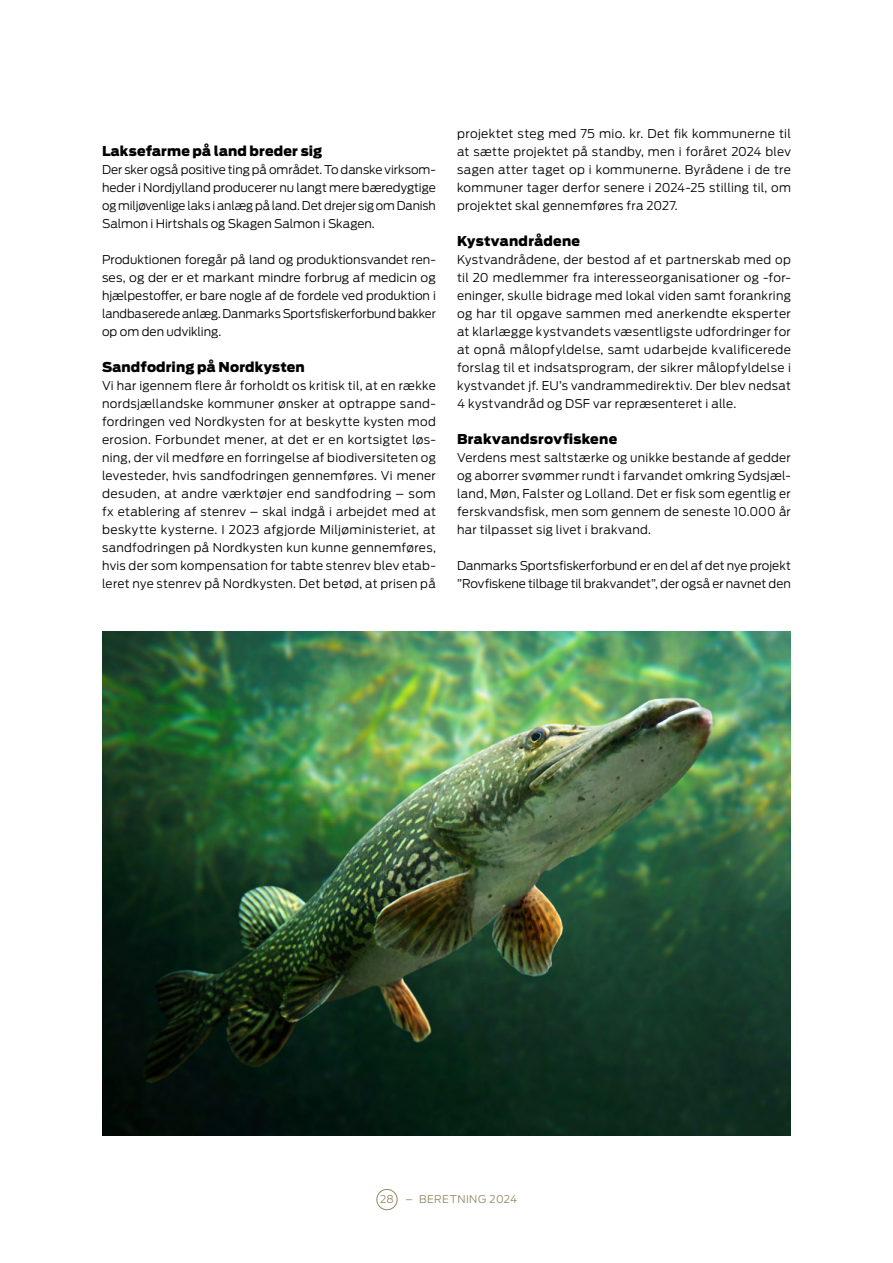
<style>
.page{position:relative;width:893px;height:1263px;background:#fff}
.page>*{position:absolute;margin:0;border:0;box-sizing:border-box;transform-origin:0 0}
.t1{font:900 13.5px "Antenna";letter-spacing:.01em;color:#000}
.t2{font:300 12px/18px "Antenna";letter-spacing:.01em;color:#000;text-align:justify}
.t3{font:300 10.5px "Antenna";letter-spacing:.045em;color:#938662}
</style>
<div class="page">
<div style="left:376px;top:1189px;width:21px;height:21px;border:1px solid #938662;border-radius:50%"></div>
<img style="left:102px;top:631px;width:689px;height:504px">
<p class="t1" style="left:102px;top:141px;width:222px">Laksefarme på land breder sig</p>
<p class="t2" style="left:102px;top:160px;width:335px">Der sker også positive ting på området. To danske virksom&shy;heder i Nordjylland producerer nu langt mere bæredygtige og miljøvenlige laks i anlæg på land. Det drejer sig om Danish Salmon i Hirtshals og Skagen Salmon i Skagen.</p>
<p class="t2" style="left:102px;top:250px;width:335px">Produktionen foregår på land og produktionsvandet ren&shy;ses, og der er et markant mindre forbrug af medicin og hjælpestoffer, er bare nogle af de fordele ved produktion i landbaserede anlæg. Danmarks Sportsfiskerforbund bakker op om den udvikling.</p>
<p class="t1" style="left:102px;top:357px;width:204px">Sandfodring på Nordkysten</p>
<p class="t2" style="left:102px;top:376px;width:335px">Vi har igennem flere år forholdt os kritisk til, at en række nordsjællandske kommuner ønsker at optrappe sand&shy;fordringen ved Nordkysten for at beskytte kysten mod erosion. Forbundet mener, at det er en kortsigtet løs&shy;ning, der vil medføre en forringelse af biodiversiteten og levesteder, hvis sandfodringen gennemføres. Vi mener desuden, at andre værktøjer end sandfodring – som fx etablering af stenrev – skal indgå i arbejdet med at beskytte kysterne. I 2023 afgjorde Miljøministeriet, at sandfodringen på Nordkysten kun kunne gennemføres, hvis der som kompensation for tabte stenrev blev etab&shy;leret nye stenrev på Nordkysten. Det betød, at prisen på</p>
<p class="t2" style="left:457px;top:124px;width:335px">projektet steg med 75 mio. kr. Det fik kommunerne til at sætte projektet på standby, men i foråret 2024 blev sagen atter taget op i kommunerne. Byrådene i de tre kommuner tager derfor senere i 2024-25 stilling til, om projektet skal gennemføres fra 2027.</p>
<p class="t1" style="left:457px;top:231px;width:124px">Kystvandrådene</p>
<p class="t2" style="left:457px;top:250px;width:335px">Kystvandrådene, der bestod af et partnerskab med op til 20 medlemmer fra interesseorganisationer og -for&shy;eninger, skulle bidrage med lokal viden samt forankring og har til opgave sammen med anerkendte eksperter at klarlægge kystvandets væsentligste udfordringer for at opnå målopfyldelse, samt udarbejde kvalificerede forslag til et indsatsprogram, der sikrer målopfyldelse i kystvandet jf. EU’s vandrammedirektiv. Der blev nedsat 4 kystvandråd og DSF var repræsenteret i alle.</p>
<p class="t1" style="left:457px;top:429px;width:162px">Brakvandsrovfiskene</p>
<p class="t2" style="left:457px;top:448px;width:335px">Verdens mest saltstærke og unikke bestande af gedder og aborrer svømmer rundt i farvandet omkring Sydsjæl&shy;land, Møn, Falster og Lolland. Det er fisk som egentlig er ferskvandsfisk, men som gennem de seneste 10.000 år har tilpasset sig livet i brakvand.</p>
<p class="t2" style="left:457px;top:556px;width:335px">Danmarks Sportsfiskerforbund er en del af det nye projekt ”Rovfiskene tilbage til brakvandet”, der også er navnet den</p>
<p class="t3" style="left:380px;top:1193px;width:138px">28 – BERETNING 2024</p>
</div>
